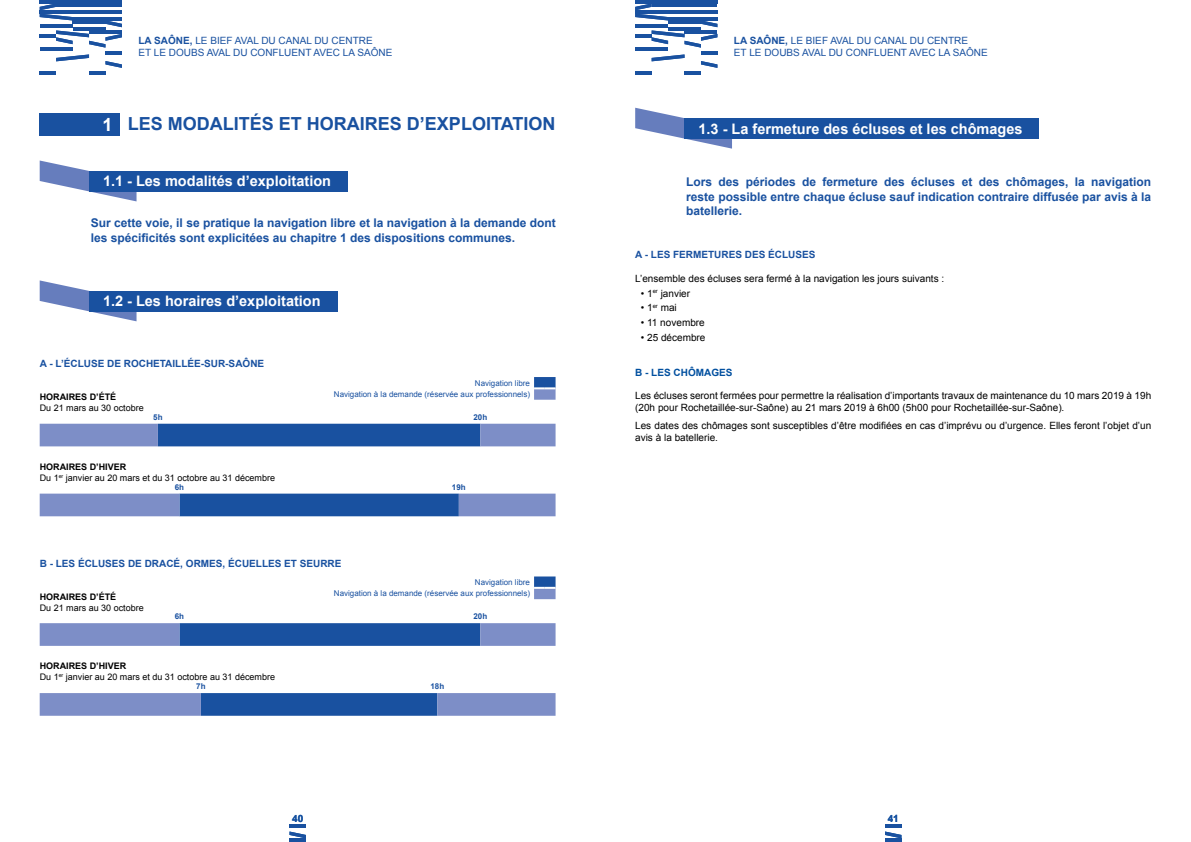
<style>
.page{position:relative;width:1191px;height:842px;background:#fff}
.page>*{position:absolute;margin:0;border:0;box-sizing:border-box;transform-origin:0 0}
.t1{font:700 18px "Arial";color:#1951a0}
.t2{font:700 14.5px "Arial";color:#fff}
.t3{font:700 12px/14.4px "Arial";color:#1951a0}
.t4{font:10px/12px "Arial";color:#000}
.t5{font:10px/12px "Arial";color:#1951a0}
.t6{font:700 10px "Arial";color:#1951a0}
.t7{font:700 10px "Arial";color:#004f9f}
.t8{font:9px/11px "Arial";color:#000}
.t9{font:700 9px "Arial";color:#000}
.t10{font:8px/11.3px "Arial";color:#1951a0;text-align:right}
.t11{font:700 8px "Arial";color:#1951a0}
.s1{font-weight:700}
.s2{font-size:18.2px;color:#fff}
</style>
<div class="page">
<hr style="left:289px;top:838px;width:17px;height:4px;background:#1951a0">
<hr style="left:885px;top:838px;width:16px;height:4px;background:#1951a0">
<hr style="left:289px;top:825px;width:17px;height:3px;background:#1951a0">
<hr style="left:885px;top:825px;width:16px;height:3px;background:#1951a0">
<svg style="left:289px;top:831px;width:17px;height:7px"></svg>
<svg style="left:885px;top:831px;width:16px;height:7px"></svg>
<svg style="left:105px;top:61px;width:17px;height:7px"></svg>
<svg style="left:56px;top:54px;width:33px;height:7px"></svg>
<hr style="left:40px;top:0;width:82px;height:3px;background:#1951a0">
<hr style="left:40px;top:48px;width:33px;height:3px;background:#1951a0">
<hr style="left:40px;top:71px;width:16px;height:4px;background:#1951a0">
<hr style="left:89px;top:71px;width:16px;height:4px;background:#1951a0">
<hr style="left:105px;top:51px;width:17px;height:3px;background:#1951a0">
<svg style="left:40px;top:3px;width:82px;height:45px"></svg>
<svg style="left:701px;top:61px;width:16px;height:7px"></svg>
<svg style="left:651px;top:54px;width:33px;height:7px"></svg>
<hr style="left:635px;top:0;width:82px;height:3px;background:#1951a0">
<hr style="left:635px;top:48px;width:33px;height:3px;background:#1951a0">
<hr style="left:635px;top:71px;width:16px;height:4px;background:#1951a0">
<hr style="left:684px;top:71px;width:17px;height:4px;background:#1951a0">
<hr style="left:701px;top:51px;width:16px;height:3px;background:#1951a0">
<svg style="left:635px;top:3px;width:82px;height:45px"></svg>
<div style="left:40px;top:113px;width:80px;height:23px;background:#1951a0"></div>
<svg style="left:40px;top:161px;width:96px;height:40px"></svg>
<div style="left:89px;top:171px;width:259px;height:20px;background:#1951a0"></div>
<svg style="left:40px;top:280px;width:96px;height:41px"></svg>
<div style="left:89px;top:291px;width:248px;height:20px;background:#1951a0"></div>
<svg style="left:40px;top:389px;width:515px;height:127px"></svg>
<svg style="left:534px;top:387px;width:21px;height:2px"></svg>
<svg style="left:534px;top:576px;width:21px;height:11px"></svg>
<svg style="left:40px;top:589px;width:515px;height:127px"></svg>
<svg style="left:534px;top:587px;width:21px;height:2px"></svg>
<svg style="left:635px;top:108px;width:97px;height:41px"></svg>
<div style="left:684px;top:118px;width:355px;height:20px;background:#1951a0"></div>
<p class="t5" style="left:138px;top:34px;width:255px"><span class="s1">LA SAÔNE,</span> LE BIEF AVAL DU CANAL DU CENTRE<br>ET LE DOUBS AVAL DU CONFLUENT AVEC LA SAÔNE</p>
<p class="t5" style="left:734px;top:34px;width:255px"><span class="s1">LA SAÔNE,</span> LE BIEF AVAL DU CANAL DU CENTRE<br>ET LE DOUBS AVAL DU CONFLUENT AVEC LA SAÔNE</p>
<h1 class="t1" style="left:103px;top:112px;width:454px"><span class="s2">1</span> LES MODALITÉS ET HORAIRES D’EXPLOITATION</h1>
<h2 class="t2" style="left:103px;top:172px;width:230px">1.1 - Les modalités d’exploitation</h2>
<p class="t3" style="left:91px;top:216px;width:466px">Sur cette voie, il se pratique la navigation libre et la navigation à la demande dont les spécificités sont explicitées au chapitre 1 des dispositions communes.</p>
<h2 class="t2" style="left:103px;top:292px;width:219px">1.2 - Les horaires d’exploitation</h2>
<p class="t6" style="left:40px;top:357px;width:226px">A - L’ÉCLUSE DE ROCHETAILLÉE-SUR-SAÔNE</p>
<p class="t9" style="left:40px;top:391px;width:78px">HORAIRES D’ÉTÉ</p>
<p class="t8" style="left:40px;top:402px;width:106px">Du 21 mars au 30 octobre</p>
<p class="t10" style="left:334px;top:377px;width:198px">Navigation libre<br>Navigation à la demande (réservée aux professionnels)</p>
<p class="t11" style="left:153px;top:412px;width:11px">5h</p>
<p class="t11" style="left:473px;top:412px;width:15px">20h</p>
<p class="t8" style="left:40px;top:461px;width:237px"><span class="s1">HORAIRES D’HIVER<br></span>Du 1<sup>er</sup> janvier au 20 mars et du 31 octobre au 31 décembre</p>
<p class="t11" style="left:175px;top:481px;width:11px">6h</p>
<p class="t11" style="left:452px;top:481px;width:15px">19h</p>
<p class="t6" style="left:40px;top:557px;width:303px">B - LES ÉCLUSES DE DRACÉ, ORMES, ÉCUELLES ET SEURRE</p>
<p class="t9" style="left:40px;top:590px;width:78px">HORAIRES D’ÉTÉ</p>
<p class="t8" style="left:40px;top:602px;width:106px">Du 21 mars au 30 octobre</p>
<p class="t10" style="left:334px;top:577px;width:198px">Navigation libre<br>Navigation à la demande (réservée aux professionnels)</p>
<p class="t11" style="left:175px;top:611px;width:11px">6h</p>
<p class="t11" style="left:473px;top:611px;width:15px">20h</p>
<p class="t8" style="left:40px;top:661px;width:237px"><span class="s1">HORAIRES D’HIVER<br></span>Du 1<sup>er</sup> janvier au 20 mars et du 31 octobre au 31 décembre</p>
<p class="t11" style="left:196px;top:681px;width:11px">7h</p>
<p class="t11" style="left:430px;top:681px;width:15px">18h</p>
<h2 class="t2" style="left:698px;top:119px;width:325px">1.3 - La fermeture des écluses et les chômages</h2>
<p class="t3" style="left:686px;top:175px;width:466px;text-align:justify">Lors des périodes de fermeture des écluses et des chômages, la navigation reste possible entre chaque écluse sauf indication contraire diffusée par avis à la batellerie.</p>
<p class="t6" style="left:635px;top:248px;width:182px">A - LES FERMETURES DES ÉCLUSES</p>
<p class="t4" style="left:635px;top:272px;width:311px">L’ensemble des écluses sera fermé à la navigation les jours suivants :</p>
<p class="t4" style="left:641px;top:287px;width:51px">• 1<sup>er</sup> janvier</p>
<p class="t4" style="left:641px;top:302px;width:37px">• 1<sup>er</sup> mai</p>
<p class="t4" style="left:641px;top:317px;width:65px">• 11 novembre</p>
<p class="t4" style="left:641px;top:332px;width:66px">• 25 décembre</p>
<p class="t7" style="left:635px;top:366px;width:99px">B - LES CHÔMAGES</p>
<p class="t4" style="left:635px;top:390px;width:517px">Les écluses seront fermées pour permettre la réalisation d’importants travaux de maintenance du 10 mars 2019 à 19h (20h pour Rochetaillée-sur-Saône) au 21 mars 2019 à 6h00 (5h00 pour Rochetaillée-sur-Saône).</p>
<p class="t4" style="left:635px;top:419px;width:517px">Les dates des chômages sont susceptibles d’être modifiées en cas d’imprévu ou d’urgence. Elles feront l’objet d’un avis à la batellerie.</p>
<p class="t7" style="left:292px;top:812px;width:13px">40</p>
<p class="t7" style="left:887px;top:812px;width:13px">41</p>
</div>
